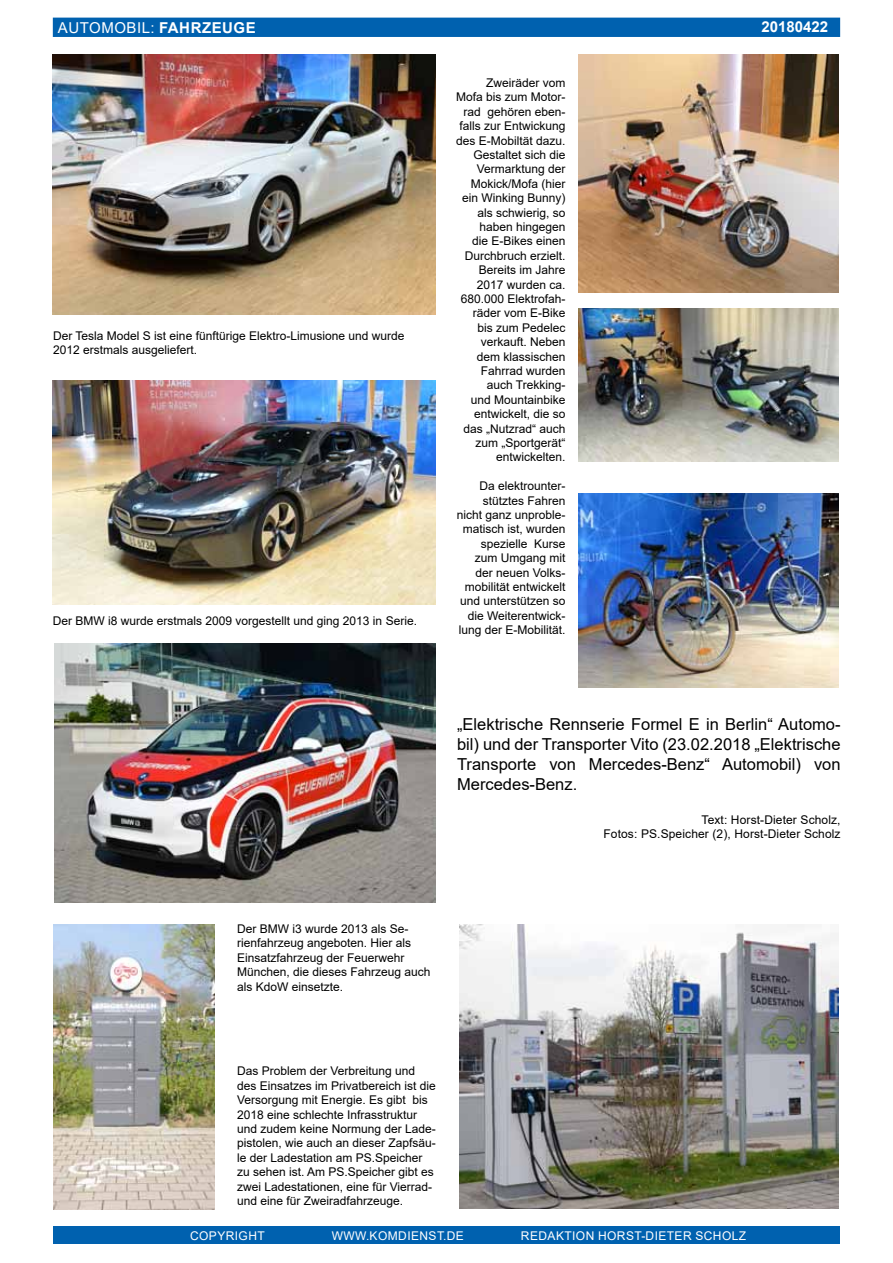
<style>
.page{position:relative;width:893px;height:1263px;background:#fff}
.page>*{position:absolute;margin:0;border:0;box-sizing:border-box;transform-origin:0 0}
.t1{font:16.5px/19.8px "Arial";color:#000;text-align:justify}
.t2{font:15px "Arial";letter-spacing:.035em;color:#fff}
.t3{font:700 15px "Arial";color:#fff}
.t4{font:12px/14.4px "Arial";color:#000;text-align:right}
.t5{font:12px "Arial";letter-spacing:.035em;color:#fff}
.s1{font-weight:700}
</style>
<div class="page">
<div style="left:54px;top:18px;width:785px;height:18px;background:#0061af"></div>
<div style="left:53px;top:18px;width:787px;height:19px;border:2px solid #0061af"></div>
<div style="left:53px;top:1226px;width:787px;height:18px;background:#0061af"></div>
<img style="left:53px;top:924px;width:161px;height:285px">
<img style="left:579px;top:493px;width:260px;height:195px">
<img style="left:579px;top:308px;width:260px;height:153px">
<img style="left:53px;top:381px;width:382px;height:224px">
<img style="left:579px;top:54px;width:260px;height:238px">
<img style="left:53px;top:54px;width:382px;height:260px">
<img style="left:459px;top:924px;width:379px;height:285px">
<img style="left:54px;top:644px;width:381px;height:258px">
<p class="t2" style="left:58px;top:17px;width:199px">Automobil: <span class="s1">FAHRZEUGE</span></p>
<p class="t4" style="left:53px;top:328px;width:353px;text-align:left">Der Tesla Model S ist eine fünftürige Elektro-Limusione und wurde<br>2012 erstmals ausgeliefert.</p>
<p class="t4" style="left:53px;top:614px;width:34px">Der BMW</p>
<p class="t4" style="left:108px;top:614px;width:310px">i8 wurde erstmals 2009 vorgestellt und ging 2013 in Serie.</p>
<p class="t4" style="left:456px;top:75px;width:111px">Zweiräder vom<br>Mofa bis zum Motor&shy;rad gehören eben&shy;falls zur Entwickung des E-Mobiltät dazu.<br>Gestaltet sich die<br>Vermarktung der<br>Mokick/Mofa (hier ein Winking Bunny) als schwierig, so haben hingegen<br>die E-Bikes einen<br>Durchbruch erzielt.<br>Bereits im Jahre<br>2017 wurden ca.<br>680.000 Elektrofah&shy;räder vom E-Bike bis zum Pedelec verkauft. Neben dem klassischen<br>Fahrrad wurden auch Trekking-<br>und Mountainbike entwickelt, die so das „N utzrad“ auch zum „Sportgerät“ entwickelten.</p>
<p class="t4" style="left:457px;top:479px;width:110px">Da elektrounter&shy;stütztes Fahren nicht ganz unproble&shy;matisch ist, wurden spezielle Kurse zum U mgang mit der neuen Volks&shy;mobilität entwickelt und unterstützen so die Weiterentwick&shy;lung der E-Mobilität.</p>
<p class="t3" style="left:761px;top:17px;width:68px">20180422</p>
<h1 class="t1" style="left:457px;top:714px;width:385px">„Elektrische Rennserie Formel E in Berlin“ Automo&shy;bil) und der Transporter Vito (23.02.2018 „Elektrische Transporte von Mercedes-Benz“ Automobil) von Mercedes-Benz.</h1>
<p class="t4" style="left:603px;top:812px;width:239px">Text: Horst-Dieter Scholz,<br>Fotos: PS.Speicher (2), Horst-Dieter Scholz</p>
<p class="t4" style="left:237px;top:921px;width:195px;text-align:left;text-indent:55px">i3 wurde 2013 als Se&shy;rienfahrzeug angeboten. Hier als<br>Einsatzfahrzeug der Feuerwehr<br>München, die dieses Fahrzeug auch als KdoW einsetzte.</p>
<p class="t4" style="left:237px;top:921px;width:34px">Der BMW</p>
<p class="t4" style="left:237px;top:1064px;width:200px;text-align:left">Das Problem der Verbreitung und des Einsatzes im Privatbereich ist die Versorgung mit Energie. Es gibt bis 2018 eine schlechte I nfrasstruktur und zudem keine Normung der Lade&shy;pistolen, wie auch an dieser Zapfsäu&shy;le der Ladestation am PS.Speicher zu sehen ist. Am PS.Speicher gibt es zwei Ladestationen, eine für Vierrad&shy;und eine für Zweiradfahrzeuge.</p>
<p class="t5" style="left:190px;top:1227px;width:76px">COPYRI GHT</p>
<p class="t5" style="left:332px;top:1227px;width:134px">www.komdienst.de</p>
<p class="t5" style="left:521px;top:1227px;width:184px">Redaktion Horst-Dieter Sch</p>
<p class="t5" style="left:722px;top:1227px;width:26px">olz</p>
</div>
